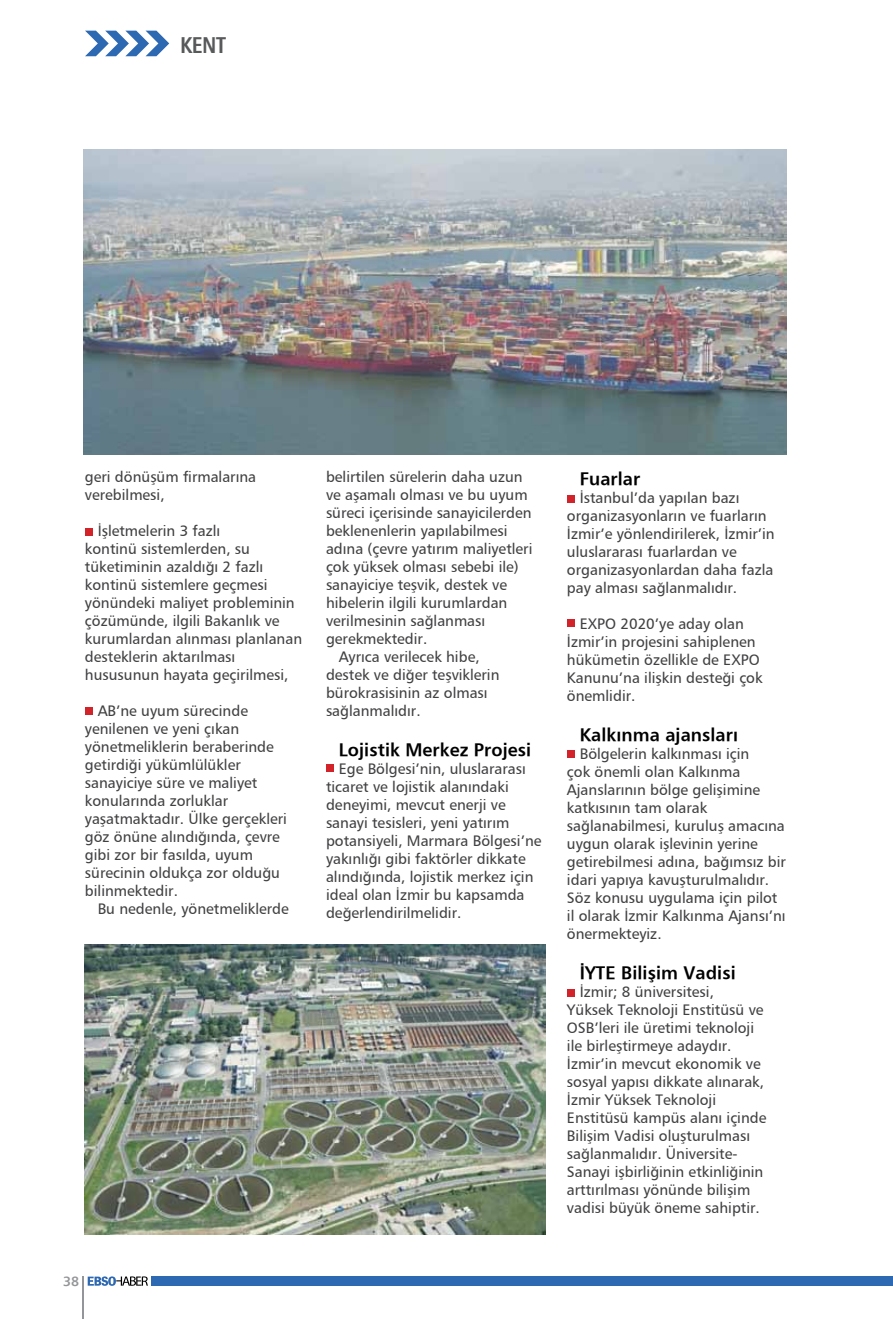
<style>
.page{position:relative;width:893px;height:1319px;background:#fff}
.page>*{position:absolute;margin:0;border:0;box-sizing:border-box;transform-origin:0 0}
.t1{font:700 condensed 22.5px "Frutiger";color:#58595b}
.t2{font:700 18px "Frutiger";letter-spacing:.005em;color:#000}
.t3{font:15px/18px "Frutiger Roman";color:#414042}
.t4{font:700 13.5px "Frutiger";color:#939598}
</style>
<div class="page">
<svg style="left:88px;top:1276px;width:60px;height:9px"></svg>
<div style="left:151px;top:1276px;width:742px;height:9px;background:#2d68b2"></div>
<hr style="left:83px;top:1276px;width:1px;height:42px;background:#939598">
<svg style="left:85px;top:31px;width:84px;height:25px"></svg>
<img style="left:84px;top:149px;width:703px;height:305px">
<img style="left:85px;top:944px;width:461px;height:290px">
<div style="left:85px;top:527px;width:8px;height:8px;background:#d2232a"></div>
<div style="left:85px;top:707px;width:8px;height:7px;background:#d2232a"></div>
<div style="left:326px;top:763px;width:8px;height:8px;background:#d2232a"></div>
<div style="left:567px;top:494px;width:8px;height:8px;background:#d2232a"></div>
<div style="left:567px;top:619px;width:8px;height:8px;background:#d2232a"></div>
<div style="left:567px;top:750px;width:8px;height:7px;background:#d2232a"></div>
<div style="left:567px;top:989px;width:8px;height:7px;background:#d2232a"></div>
<h1 class="t1" style="left:180px;top:31px;width:48px">KENT</h1>
<p class="t3" style="left:85px;top:467px;width:173px">geri dönüşüm firmalarına verebilmesi,</p>
<p class="t3" style="left:85px;top:521px;width:219px;text-indent:13px">İşletmelerin 3 fazlı<br>kontinü sistemlerden, su tüketiminin azaldığı 2 fazlı kontinü sistemlere geçmesi yönündeki maliyet probleminin çözümünde, ilgili Bakanlık ve kurumlardan alınması planlanan desteklerin aktarılması hususunun hayata geçirilmesi,</p>
<p class="t3" style="left:85px;top:701px;width:204px;text-indent:13px">AB’ne uyum sürecinde yenilenen ve yeni çıkan yönetmeliklerin beraberinde getirdiği yükümlülükler sanayiciye süre ve maliyet konularında zorluklar yaşatmaktadır. Ülke gerçekleri göz önüne alındığında, çevre gibi zor bir fasılda, uyum sürecinin oldukça zor olduğu bilinmektedir.</p>
<p class="t3" style="left:98px;top:899px;width:193px">Bu nedenle, yönetmeliklerde</p>
<p class="t3" style="left:326px;top:467px;width:198px">belirtilen sürelerin daha uzun</p>
<p class="t3" style="left:326px;top:485px;width:203px">ve aşamalı olması ve bu uyum</p>
<p class="t3" style="left:326px;top:503px;width:207px">süreci içerisinde sanayicilerden</p>
<p class="t3" style="left:326px;top:521px;width:183px">beklenenlerin yapılabilmesi</p>
<p class="t3" style="left:326px;top:539px;width:208px">adına (çevre yatırım maliyetleri</p>
<p class="t3" style="left:326px;top:557px;width:194px">çok yüksek olması sebebi ile)</p>
<p class="t3" style="left:326px;top:575px;width:183px">sanayiciye teşvik, destek ve</p>
<p class="t3" style="left:326px;top:593px;width:183px">hibelerin ilgili kurumlardan</p>
<p class="t3" style="left:326px;top:611px;width:161px">verilmesinin sağlanması</p>
<p class="t3" style="left:326px;top:629px;width:103px">gerekmektedir.</p>
<p class="t3" style="left:339px;top:647px;width:142px">Ayrıca verilecek hibe,</p>
<p class="t3" style="left:326px;top:665px;width:175px">destek ve diğer teşviklerin</p>
<p class="t3" style="left:326px;top:683px;width:163px">bürokrasisinin az olması</p>
<p class="t3" style="left:326px;top:701px;width:96px">sağlanmalıdır.</p>
<p class="t2" style="left:339px;top:738px;width:194px">Lojistik Merkez Projesi</p>
<p class="t3" style="left:326px;top:759px;width:217px;text-indent:13px">Ege Bölgesi’nin, uluslararası ticaret ve lojistik alanındaki deneyimi, mevcut enerji ve sanayi tesisleri, yeni yatırım potansiyeli, Marmara Bölgesi’ne yakınlığı gibi faktörler dikkate alındığında, lojistik merkez için ideal olan İzmir bu kapsamda değerlendirilmelidir.</p>
<p class="t4" style="left:63px;top:1272px;width:18px">38</p>
<p class="t2" style="left:580px;top:467px;width:62px">Fuarlar</p>
<p class="t3" style="left:567px;top:488px;width:209px;text-indent:13px">İstanbul’da yapılan bazı organizasyonların ve fuarların<br>İzmir’e yönlendirilerek, İzmir’in uluslararası fuarlardan ve organizasyonlardan daha fazla pay alması sağlanmalıdır.</p>
<p class="t3" style="left:567px;top:614px;width:197px;text-indent:13px">EXPO 2020’ye aday olan<br>İzmir’in projesini sahiplenen hükümetin özellikle de EXPO<br>Kanunu’na ilişkin desteği çok önemlidir.</p>
<p class="t2" style="left:580px;top:723px;width:160px">Kalkınma ajansları</p>
<p class="t3" style="left:567px;top:744px;width:220px;text-indent:13px">Bölgelerin kalkınması için<br>çok önemli olan Kalkınma<br>Ajanslarının bölge gelişimine katkısının tam olarak sağlanabilmesi, kuruluş amacına uygun olarak işlevinin yerine getirebilmesi adına, bağımsız bir idari yapıya kavuşturulmalıdır.<br>Söz konusu uygulama için pilot il olarak İzmir Kalkınma Ajansı’nı önermekteyiz.</p>
<p class="t2" style="left:580px;top:960px;width:157px">İYTE Bilişim Vadisi</p>
<p class="t3" style="left:567px;top:982px;width:201px;text-indent:13px">İzmir; 8 üniversitesi,<br>Yüksek Teknoloji Enstitüsü ve<br>OSB’leri ile üretimi teknoloji ile birleştirmeye adaydır.<br>İzmir’in mevcut ekonomik ve sosyal yapısı dikkate alınarak,<br>İzmir Yüksek Teknoloji<br>Enstitüsü kampüs alanı içinde<br>Bilişim Vadisi oluşturulması sağlanmalıdır. Üniversite-<br>Sanayi işbirliğinin etkinliğinin arttırılması yönünde bilişim vadisi büyük öneme sahiptir.</p>
</div>
